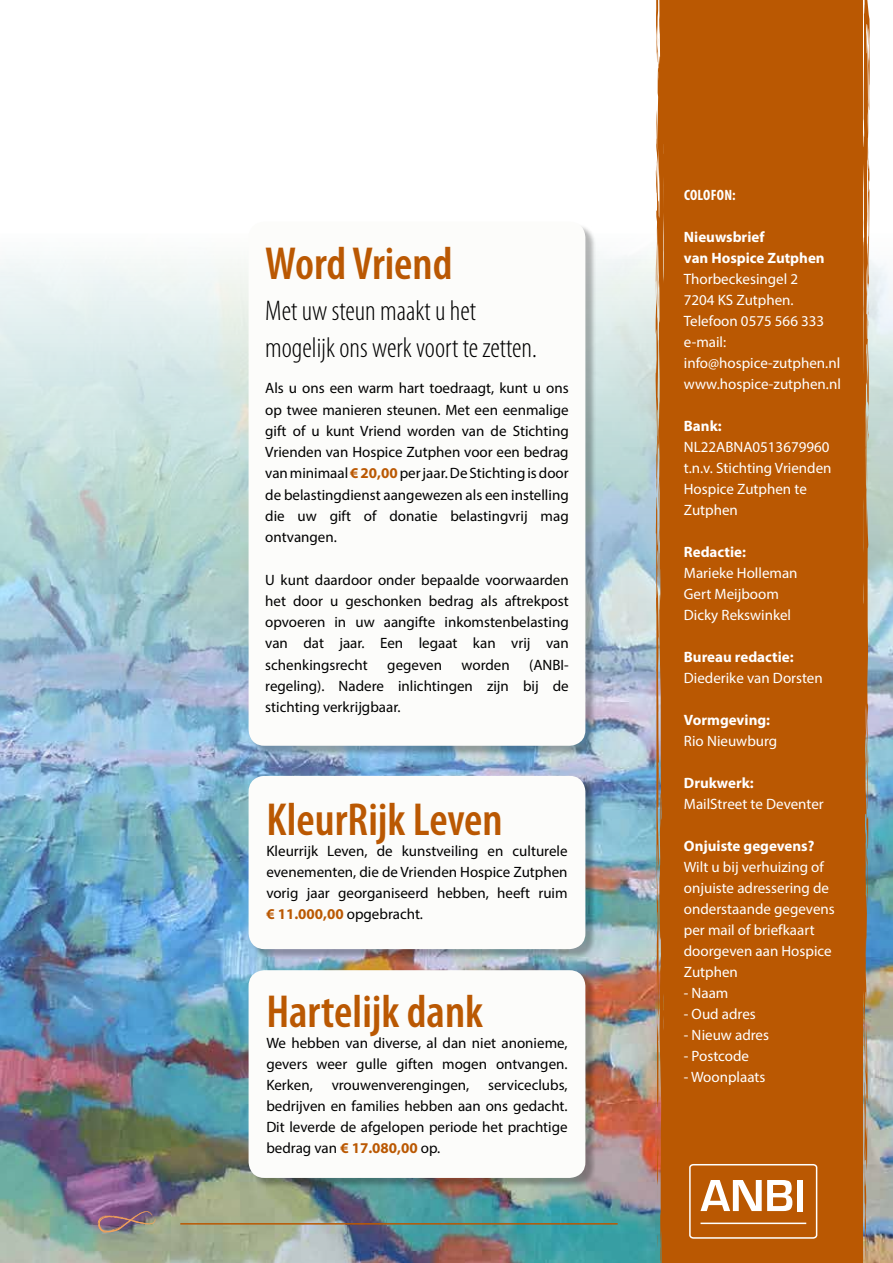
<style>
.page{position:relative;width:893px;height:1263px;background:#fff}
.page>*{position:absolute;margin:0;border:0;box-sizing:border-box;transform-origin:0 0}
.t1{font:600 condensed 46.5px "Myriad Pro";color:#ba5802}
.t2{font:300 condensed 28.5px/37.5px "Myriad Pro";color:#000}
.t3{font:15px/21.3px "Myriad Pro";color:#000;text-align:justify}
.t4{font:15px/21px "Myriad Pro";color:#fff}
.t5{font:700 15px/21px "Myriad Pro";color:#fff}
.t6{font:700 condensed 15px "Myriad Pro";letter-spacing:.02em;color:#fff}
.s1{font-weight:700;color:#ba5802}
</style>
<div class="page">
<img style="left:0;top:255px;width:893px;height:1008px">
<svg style="left:649px;top:0;width:226px;height:1263px;background:#ba6010"></svg>
<svg style="left:859px;top:1020px;width:9px;height:241px;background:#b47b47"></svg>
<svg style="left:868px;top:748px;width:1px;height:15px"></svg>
<svg style="left:867px;top:289px;width:2px;height:26px"></svg>
<svg style="left:857px;top:547px;width:2px;height:18px"></svg>
<svg style="left:860px;top:412px;width:9px;height:79px"></svg>
<svg style="left:858px;top:329px;width:1px;height:31px"></svg>
<svg style="left:861px;top:12px;width:3px;height:128px"></svg>
<svg style="left:857px;top:184px;width:12px;height:42px"></svg>
<svg style="left:830px;top:0;width:11px;height:2px"></svg>
<svg style="left:790px;top:0;width:21px;height:2px"></svg>
<svg style="left:656px;top:36px;width:3px;height:19px"></svg>
<svg style="left:676px;top:0;width:16px;height:3px"></svg>
<svg style="left:657px;top:1133px;width:2px;height:71px"></svg>
<svg style="left:656px;top:191px;width:24px;height:931px;background:#b96215"></svg>
<svg style="left:657px;top:1235px;width:1px;height:13px"></svg>
<hr style="left:180px;top:1223px;width:438px;height:1px;background:#ba5802">
<svg style="left:98px;top:1211px;width:58px;height:22px"></svg>
<svg style="left:688px;top:1163px;width:130px;height:76px"></svg>
<div style="left:797px;top:1180px;width:6px;height:31px;background:#fff"></div>
<hr style="left:700px;top:1222px;width:106px;height:2px;background:#fff">
<div style="left:250px;top:777px;width:346px;height:182px;background:#000;opacity:.28"></div>
<div style="left:249px;top:776px;width:336px;height:173px;background:#fcfcfa;border-radius:16px"></div>
<div style="left:250px;top:223px;width:346px;height:533px;background:#000;opacity:.28"></div>
<div style="left:249px;top:222px;width:336px;height:524px;background:#fcfcfa;border-radius:16px"></div>
<div style="left:250px;top:972px;width:346px;height:216px;background:#000;opacity:.28"></div>
<div style="left:249px;top:970px;width:336px;height:208px;background:#fcfcfa;border-radius:16px"></div>
<h1 class="t1" style="left:265px;top:235px;width:189px">Word Vriend</h1>
<h2 class="t2" style="left:265px;top:291px;width:273px">Met uw steun maakt u het mogelijk ons werk voort te zetten.</h2>
<p class="t3" style="left:265px;top:377px;width:305px">Als u ons een warm hart toedraagt, kunt u ons op twee manieren steunen. Met een eenmalige gift of u kunt Vriend worden van de Stichting Vrienden van Hospice Zutphen voor een bedrag van minimaal <span class="s1">€ 20,00</span> per jaar. De Stichting is door de belastingdienst aangewezen als een instelling die uw gift of donatie belastingvrij mag ontvangen.</p>
<p class="t3" style="left:265px;top:569px;width:305px">U kunt daardoor onder bepaalde voorwaarden het door u geschonken bedrag als aftrekpost opvoeren in uw aangifte inkomstenbelasting van dat jaar. Een legaat kan vrij van schenkingsrecht</p>
<p class="t3" style="left:387px;top:654px;width:56px">gegeven</p>
<p class="t3" style="left:462px;top:654px;width:50px">worden</p>
<p class="t3" style="left:265px;top:654px;width:305px;text-indent:264px">(ANBI&shy;regeling). Nadere inlichtingen zijn bij de stichting verkrijgbaar.</p>
<h1 class="t1" style="left:266px;top:791px;width:238px">KleurRijk Leven</h1>
<p class="t3" style="left:266px;top:840px;width:303px">Kleurrijk Leven, de kunstveiling en culturele evenementen, die de Vrienden Hospice Zutphen vorig jaar georganiseerd hebben, heeft ruim <span class="s1">€ 11.000,00</span> opgebracht.</p>
<h1 class="t1" style="left:266px;top:983px;width:218px">Hartelijk dank</h1>
<p class="t3" style="left:266px;top:1032px;width:303px">We hebben van diverse, al dan niet anonieme, gevers weer gulle giften mogen ontvangen.<br>Kerken,</p>
<p class="t3" style="left:266px;top:1074px;width:303px;text-indent:222px">serviceclubs, bedrijven en families hebben aan ons gedacht.<br>Dit leverde de afgelopen periode het prachtige bedrag van <span class="s1">€ 17.080,00</span> op.</p>
<p class="t3" style="left:332px;top:1074px;width:139px">vrouwenverengingen,</p>
<p class="t6" style="left:684px;top:186px;width:53px">COLOFON:</p>
<p class="t5" style="left:684px;top:226px;width:142px">Nieuwsbrief<br>van Hospice Zutphen</p>
<p class="t4" style="left:684px;top:268px;width:159px">Thorbeckesingel 2<br>7204 KS Zutphen.<br>Telefoon 0575 566 333 e-mail: info@hospice-zutphen.nl www.hospice-zutphen.nl</p>
<p class="t5" style="left:684px;top:415px;width:39px">Bank:</p>
<p class="t4" style="left:684px;top:436px;width:149px">NL22ABNA0513679960 t.n.v. Stichting Vrienden<br>Hospice Zutphen te<br>Zutphen</p>
<p class="t5" style="left:684px;top:541px;width:64px">Redactie:</p>
<p class="t4" style="left:684px;top:562px;width:115px">Marieke Holleman<br>Gert Meijboom<br>Dicky Rekswinkel</p>
<p class="t5" style="left:684px;top:646px;width:111px">Bureau redactie:</p>
<p class="t4" style="left:684px;top:667px;width:140px">Diederike van Dorsten</p>
<p class="t5" style="left:684px;top:709px;width:88px">Vormgeving:</p>
<p class="t4" style="left:684px;top:730px;width:95px">Rio Nieuwburg</p>
<p class="t5" style="left:684px;top:772px;width:71px">Drukwerk:</p>
<p class="t4" style="left:684px;top:793px;width:141px">MailStreet te Deventer</p>
<p class="t5" style="left:684px;top:835px;width:132px">Onjuiste gegevens?</p>
<p class="t4" style="left:684px;top:856px;width:152px">Wilt u bij verhuizing of onjuiste adressering de onderstaande gegevens per mail of briefkaart doorgeven aan Hospice<br>Zutphen</p>
<p class="t4" style="left:684px;top:982px;width:46px">- Naam</p>
<p class="t4" style="left:684px;top:1003px;width:73px">- Oud adres</p>
<p class="t4" style="left:684px;top:1024px;width:87px">- Nieuw adres</p>
<p class="t4" style="left:684px;top:1045px;width:67px">- Postcode</p>
<p class="t4" style="left:684px;top:1066px;width:83px">- Woonplaats</p>
</div>
